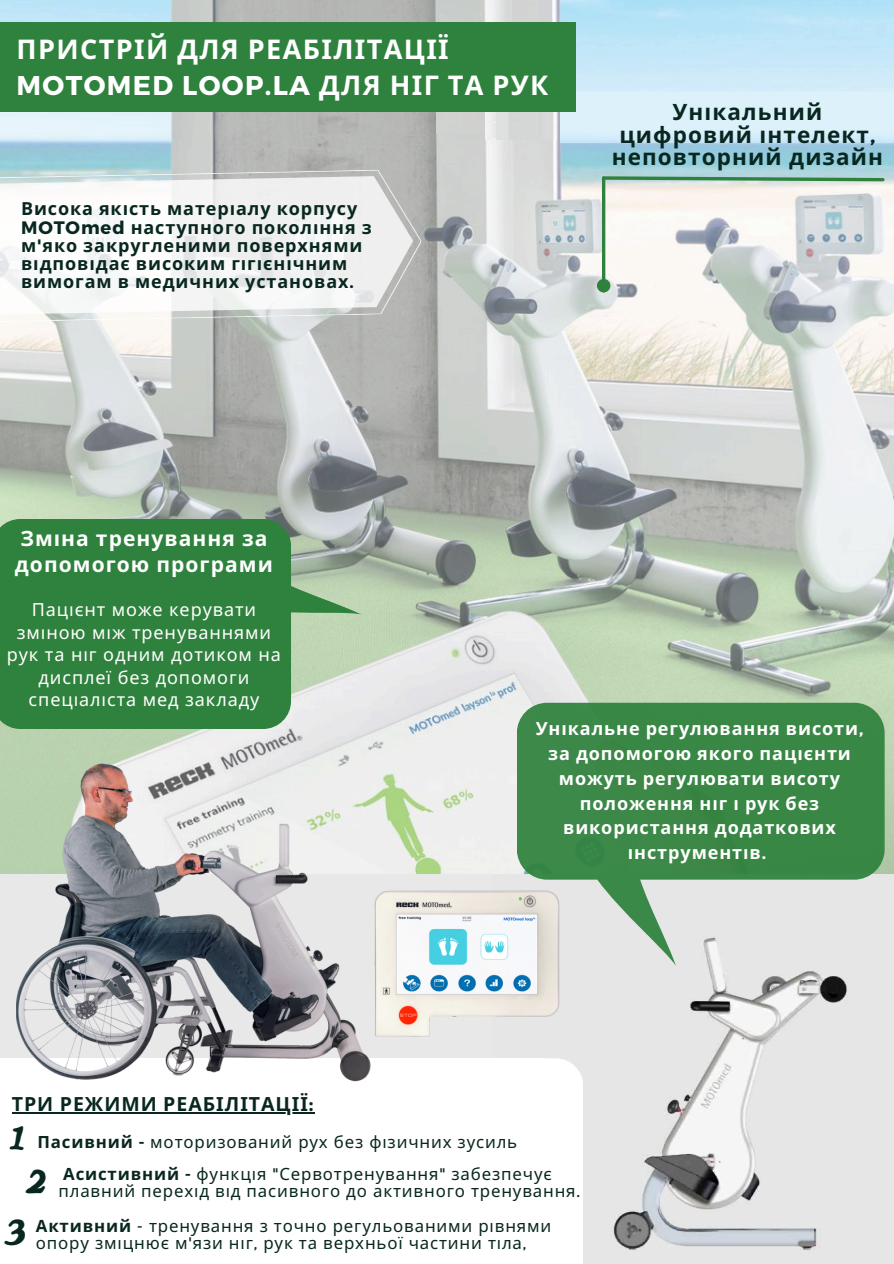
<style>
.page{position:relative;width:894px;height:1264px;background:#fff}
.page>*{position:absolute;margin:0;border:0;box-sizing:border-box;transform-origin:0 0}
.t1{font:37.5px "NF Nadira Pro Bold";color:#082720}
.t2{font:700 27px/36.2px "Noto Sans";letter-spacing:.05em;color:#fff}
.t3{font:700 22.5px/22.5px "Noto Sans";letter-spacing:.05em;color:#082720;text-align:center}
.t4{font:700 21px/25.8px "Noto Sans";letter-spacing:.05em;color:#fff}
.t5{font:700 19.5px "Noto Sans";letter-spacing:.05em;color:#082720}
.t6{font:700 18px/18px "Noto Sans";letter-spacing:.05em;color:#082720}
.t7{font:700 18px/24.8px "Noto Sans";letter-spacing:.05em;color:#fff;text-align:center}
.t8{font:18px/22.5px "Noto Sans";letter-spacing:.05em;color:#fff;text-align:center}
.t9{font:16.8px/16.8px "Noto Sans";letter-spacing:.05em;color:#082720}
.s1{font-family:"Montserrat"}
.s2{font-weight:700}
.s3{font-family:"Montserrat";font-weight:700}
</style>
<div class="page">
<img style="left:0;top:0;width:893px;height:874px">
<img style="left:583px;top:874px;width:310px;height:389px">
<img style="left:318px;top:111px;width:118px;height:22px">
<img style="left:436px;top:111px;width:49px;height:22px">
<img style="left:485px;top:111px;width:75px;height:3px">
<img style="left:485px;top:114px;width:75px;height:16px">
<img style="left:485px;top:130px;width:75px;height:9px">
<img style="left:560px;top:92px;width:333px;height:51px">
<div style="left:0;top:22px;width:575px;height:89px;background:#2f823d"></div>
<svg style="left:601px;top:183px;width:4px;height:96px"></svg>
<div style="left:598px;top:280px;width:10px;height:11px;background:#2f823d;border-radius:50%"></div>
<div style="left:596px;top:279px;width:14px;height:13px;border:3px solid #2f823d;border-radius:50%"></div>
<svg style="left:600px;top:175px;width:286px;height:8px;background:#86b59b"></svg>
<svg style="left:516px;top:702px;width:368px;height:264px;background:#68a171"></svg>
<hr style="left:12px;top:1112px;width:302px;height:1px;background:#082720">
<svg style="left:0;top:519px;width:361px;height:210px;background:#4a9055"></svg>
<img style="left:17px;top:748px;width:379px;height:334px">
<img style="left:328px;top:864px;width:263px;height:213px">
<svg style="left:0;top:170px;width:421px;height:153px;fill:#f1f3f3"></svg>
<h4 class="t2" style="left:17px;top:31px;width:533px">ПРИСТРІЙ ДЛЯ РЕАБІЛІТАЦІЇ<br><span class="s1">MOTOMED LOOP.LA</span> ДЛЯ НІГ ТА РУК</h4>
<p class="t6" style="left:21px;top:199px;width:352px">Висока якість матеріалу корпусу<br><span class="s1">MOTOmed</span> наступного поколі ння з м<span class="s1">'</span>яко закругленими поверхнями відповідає високим гі гієнічним вимогам в медичних установах<span class="s1">.</span></p>
<h3 class="t3" style="left:611px;top:100px;width:273px">Унікальний цифровий і нтелект<span class="s1">, </span>неповторний дизайн</h3>
<p class="t4" style="left:15px;top:525px;width:259px">Змі на тренування за допомогою програми</p>
<p class="t8" style="left:7px;top:598px;width:275px">Паці єнт може керувати<br>змі ною між тренуваннями рук та ні г одним дотиком на дисплеї без допомоги спеціаліста мед закладу</p>
<p class="t5" style="left:12px;top:1090px;width:303px">ТРИ РЕЖИМИ РЕАБІЛІТАЦІЇ<span class="s1">:</span></p>
<h2 class="t7" style="left:535px;top:716px;width:329px">Уні кальне регулювання висоти<span class="s1">, </span>за допомогою якого пацієнти можуть регулювати висоту положення ні г і рук без використання додаткових<br>і нструменті в<span class="s1">.</span></h2>
<p class="t1" style="left:9px;top:1115px;width:17px">1</p>
<h4 class="t9" style="left:38px;top:1133px;width:481px"><span class="s2">Пасивний</span> <span class="s3">-</span> моторизований рух без фізичних зусиль</h4>
<p class="t9" style="left:58px;top:1165px;width:523px"><span class="s2">Асистивний</span> <span class="s3">-</span> функція <span class="s1">"</span>Сервотренування<span class="s1">"</span> забезпечує плавний перехід від пасивного до активного тренування<span class="s1">.</span></p>
<p class="t9" style="left:36px;top:1216px;width:516px"><span class="s2">Активний</span> <span class="s1">-</span> тренування з точно регульованими рі внями опору змі цнює м<span class="s1">'</span>язи ні г<span class="s1">,</span> рук та верхньої частини тіла<span class="s1">,</span></p>
<p class="t1" style="left:25px;top:1159px;width:23px">2</p>
<p class="t1" style="left:4px;top:1210px;width:24px">3</p>
</div>
